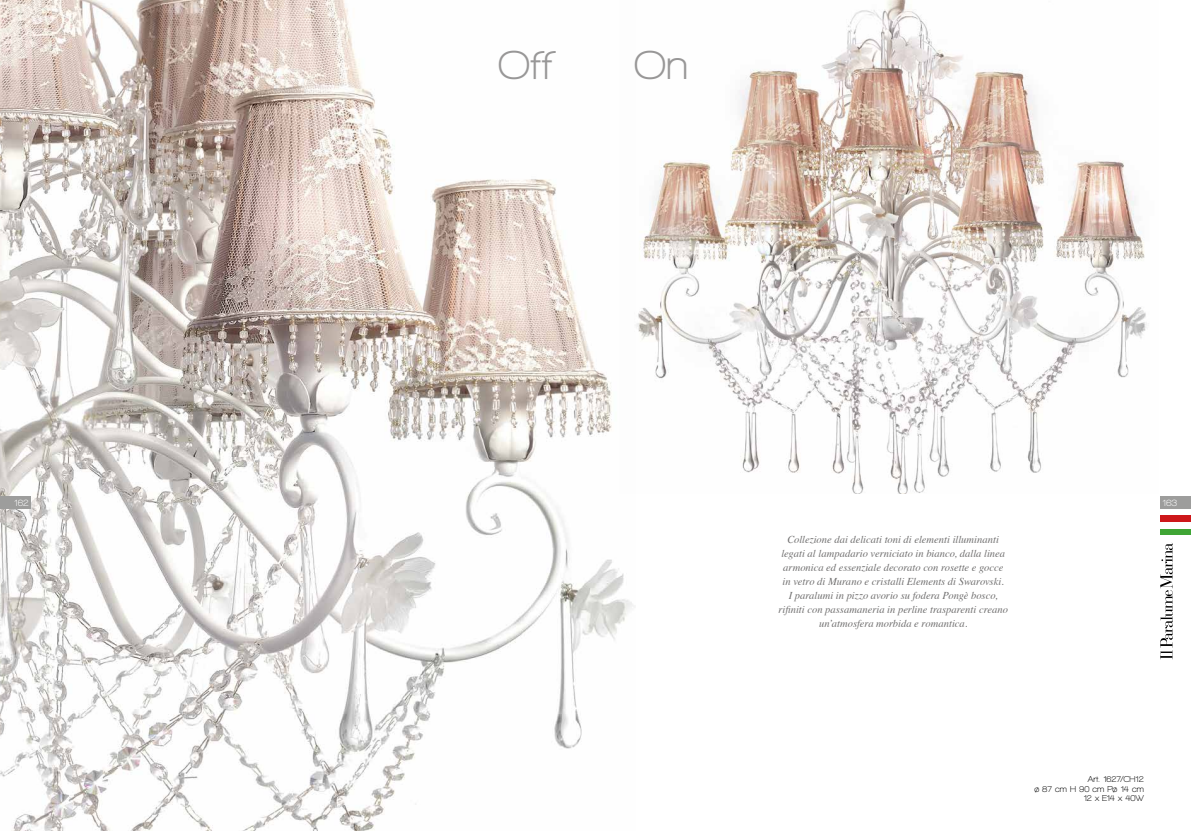
<style>
.page{position:relative;width:1191px;height:831px;background:#fff}
.page>*{position:absolute;margin:0;border:0;box-sizing:border-box;transform-origin:0 0}
.t1{font:700 42px "Walkway";color:#989797}
.t2{font:italic 10.5px/14px "Times";color:#706f6f;text-align:center}
.t3{font:700 9.62px "Walkway";color:#fff}
.t4{font:700 8.75px/9.6px "Walkway";letter-spacing:-.02em;color:#000;text-align:right}
</style>
<div class="page">
<img style="left:636px;top:0;width:511px;height:493px">
<img style="left:0;top:0;width:635px;height:831px">
<svg style="left:1160px;top:544px;width:12px;height:115px"></svg>
<div style="left:1160px;top:515px;width:31px;height:7px;background:#cd171a"></div>
<div style="left:1160px;top:528px;width:31px;height:7px;background:#3fa535"></div>
<div style="left:1160px;top:496px;width:31px;height:12px;background:#9d9d9c"></div>
<div style="left:0;top:496px;width:31px;height:12px;background:#9d9d9c"></div>
<h1 class="t1" style="left:498px;top:42px;width:56px">Off</h1>
<h1 class="t1" style="left:634px;top:42px;width:55px">On</h1>
<p class="t3" style="left:14px;top:497px;width:17px">162</p>
<p class="t3" style="left:1162px;top:497px;width:17px">163</p>
<p class="t2" style="left:778px;top:532px;width:231px">Collezione dai delicati toni di elementi illuminanti legati al lampadario verniciato in bianco, dalla linea armonica ed essenziale decorato con rosette e gocce in vetro di Murano e cristalli Elements di Swarovski.<br>I paralumi in pizzo avorio su fodera Pongè bosco, rifiniti con passamaneria in perline trasparenti creano un’atmosfera morbida e romantica.</p>
<p class="t4" style="left:1034px;top:774px;width:111px">Art. 1627/CH12<br>ø 87 cm H 90 cm Pø 14 cm<br>12 x E14 x 40W</p>
</div>
